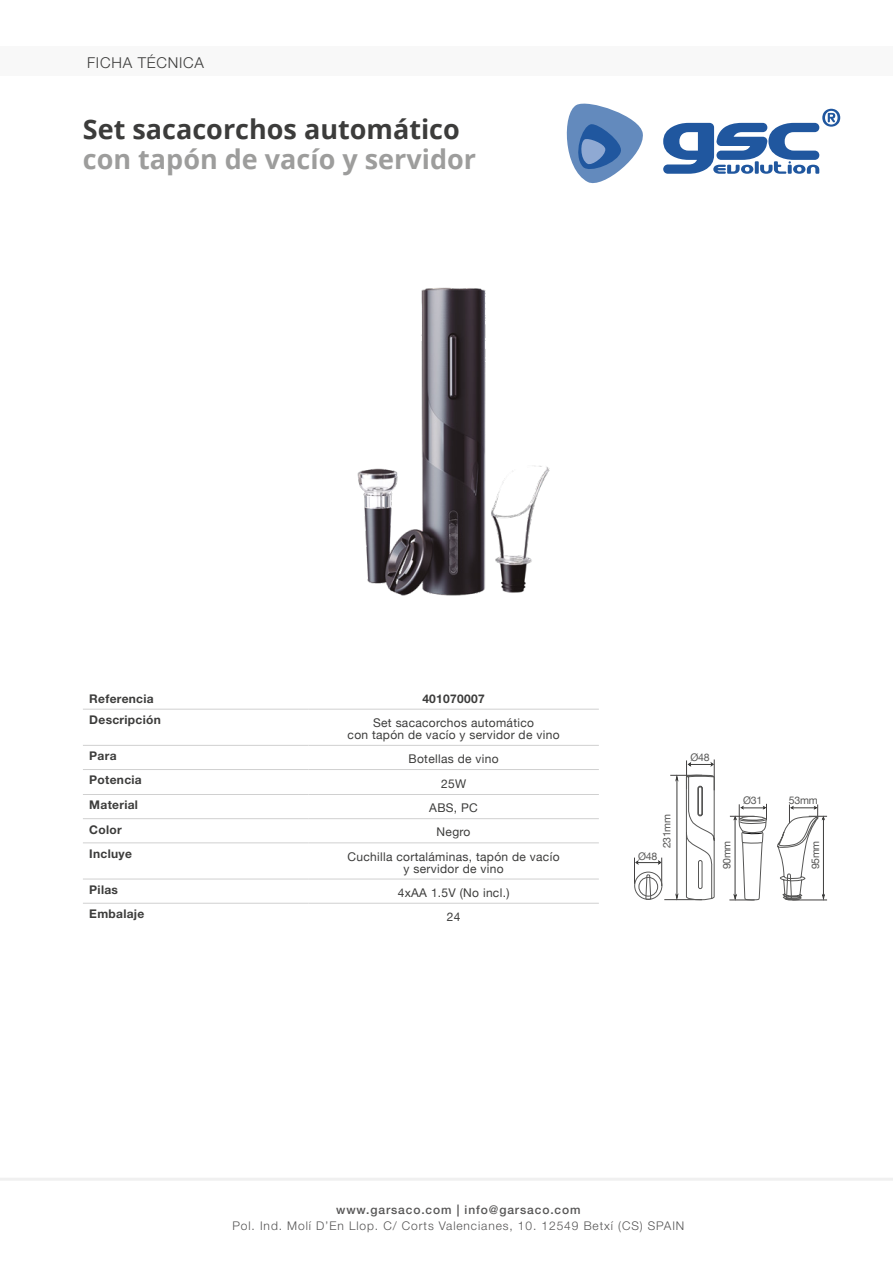
<style>
.page{position:relative;width:893px;height:1263px;background:#fff}
.page>*{position:absolute;margin:0;border:0;box-sizing:border-box;transform-origin:0 0}
.t1{font:700 27px "Open Sans";color:#3c3c3b}
.t2{font:700 27px "Open Sans";color:#9d9d9c}
.t3{font:300 15px "Helvetica Neue";letter-spacing:.05em;color:#3c3c3b}
.t4{font:12px/12px "Helvetica Neue";letter-spacing:.025em;color:#3c3c3b;text-align:center}
.t5{font:700 12px "Helvetica Neue LT Std";letter-spacing:.025em;color:#3c3c3b}
.t6{font:300 12px "Helvetica Neue";letter-spacing:.075em;color:#565555}
.t7{font:500 12px "Helvetica Neue";letter-spacing:.075em;color:#565555}
.t8{font:10.5px "Helvetica Neue";letter-spacing:-.025em;color:#575756}
</style>
<div class="page">
<svg style="left:663px;top:109px;width:177px;height:65px"></svg>
<svg style="left:566px;top:103px;width:77px;height:81px"></svg>
<hr style="left:0;top:1178px;width:893px;height:3px;background:#f0f0f0">
<div style="left:0;top:47px;width:893px;height:29px;background:#f8f8f8"></div>
<img style="left:357px;top:287px;width:193px;height:309px">
<hr style="left:83px;top:745px;width:225px;height:1px;background:#d0d0d0">
<hr style="left:308px;top:745px;width:291px;height:1px;background:#d0d0d0">
<hr style="left:83px;top:769px;width:225px;height:1px;background:#d0d0d0">
<hr style="left:308px;top:769px;width:291px;height:1px;background:#d0d0d0">
<hr style="left:83px;top:794px;width:225px;height:1px;background:#d0d0d0">
<hr style="left:308px;top:794px;width:291px;height:1px;background:#d0d0d0">
<hr style="left:83px;top:818px;width:225px;height:1px;background:#d0d0d0">
<hr style="left:308px;top:818px;width:291px;height:1px;background:#d0d0d0">
<hr style="left:83px;top:842px;width:225px;height:1px;background:#d0d0d0">
<hr style="left:308px;top:842px;width:291px;height:1px;background:#d0d0d0">
<hr style="left:83px;top:879px;width:225px;height:1px;background:#d0d0d0">
<hr style="left:308px;top:879px;width:291px;height:1px;background:#d0d0d0">
<hr style="left:83px;top:903px;width:225px;height:1px;background:#d0d0d0">
<hr style="left:308px;top:903px;width:291px;height:1px;background:#d0d0d0">
<hr style="left:83px;top:709px;width:225px;height:1px;background:#d0d0d0">
<hr style="left:308px;top:709px;width:291px;height:1px;background:#d0d0d0">
<hr style="left:670px;top:775px;width:32px;height:1px;background:#434141">
<hr style="left:664px;top:899px;width:38px;height:1px;background:#434141">
<hr style="left:714px;top:759px;width:1px;height:31px;background:#434141">
<hr style="left:676px;top:778px;width:1px;height:119px;background:#3c3c3b">
<svg style="left:675px;top:776px;width:4px;height:6px"></svg>
<svg style="left:675px;top:892px;width:4px;height:7px"></svg>
<svg style="left:686px;top:760px;width:29px;height:140px"></svg>
<svg style="left:634px;top:858px;width:29px;height:42px"></svg>
<svg style="left:777px;top:804px;width:50px;height:97px"></svg>
<svg style="left:729px;top:804px;width:38px;height:97px"></svg>
<p class="t3" style="left:87px;top:50px;width:118px">FICHA TÉCNICA</p>
<h1 class="t1" style="left:83px;top:110px;width:378px">Set sacacorchos automático</h1>
<h1 class="t2" style="left:83px;top:140px;width:395px">con tapón de vacío y servidor</h1>
<p class="t5" style="left:89px;top:691px;width:66px">Referencia</p>
<p class="t5" style="left:422px;top:691px;width:64px">401070007</p>
<p class="t5" style="left:89px;top:712px;width:73px">Descripción</p>
<p class="t4" style="left:348px;top:716px;width:213px">Set sacacorchos automático<br>con tapón de vacío y servidor de vino</p>
<p class="t5" style="left:89px;top:749px;width:29px">Para</p>
<p class="t4" style="left:409px;top:753px;width:92px">Botellas de vino</p>
<p class="t5" style="left:89px;top:773px;width:54px">Potencia</p>
<p class="t4" style="left:441px;top:777px;width:27px">25W</p>
<p class="t5" style="left:89px;top:798px;width:50px">Material</p>
<p class="t4" style="left:429px;top:802px;width:50px">ABS, PC</p>
<p class="t5" style="left:89px;top:822px;width:34px">Color</p>
<p class="t4" style="left:437px;top:826px;width:35px">Negro</p>
<p class="t5" style="left:89px;top:846px;width:44px">Incluye</p>
<p class="t4" style="left:348px;top:850px;width:213px">Cuchilla cortaláminas, tapón de vacío y servidor de vino</p>
<p class="t5" style="left:89px;top:882px;width:30px">Pilas</p>
<p class="t4" style="left:398px;top:886px;width:113px">4xAA 1.5V (No incl.)</p>
<p class="t5" style="left:89px;top:906px;width:57px">Embalaje</p>
<p class="t4" style="left:447px;top:910px;width:15px">24</p>
<p class="t8" style="left:691px;top:751px;width:21px">Ø48</p>
<p class="t8" style="left:743px;top:794px;width:21px">Ø31</p>
<p class="t8" style="left:789px;top:794px;width:30px">53mm</p>
<p class="t8" style="left:660px;top:848px;width:36px;rotate:-90deg">231mm</p>
<p class="t8" style="left:638px;top:849px;width:21px">Ø48</p>
<p class="t8" style="left:721px;top:869px;width:30px;rotate:-90deg">90mm</p>
<p class="t8" style="left:809px;top:869px;width:30px;rotate:-90deg">95mm</p>
<p class="t7" style="left:336px;top:1200px;width:246px">www.garsaco.com | info@garsaco.com</p>
<p class="t6" style="left:232px;top:1216px;width:453px">Pol. Ind. Molí D’En Llop. C/ Corts Valencianes, 10. 12549 Betxí (CS) SPAIN</p>
</div>
